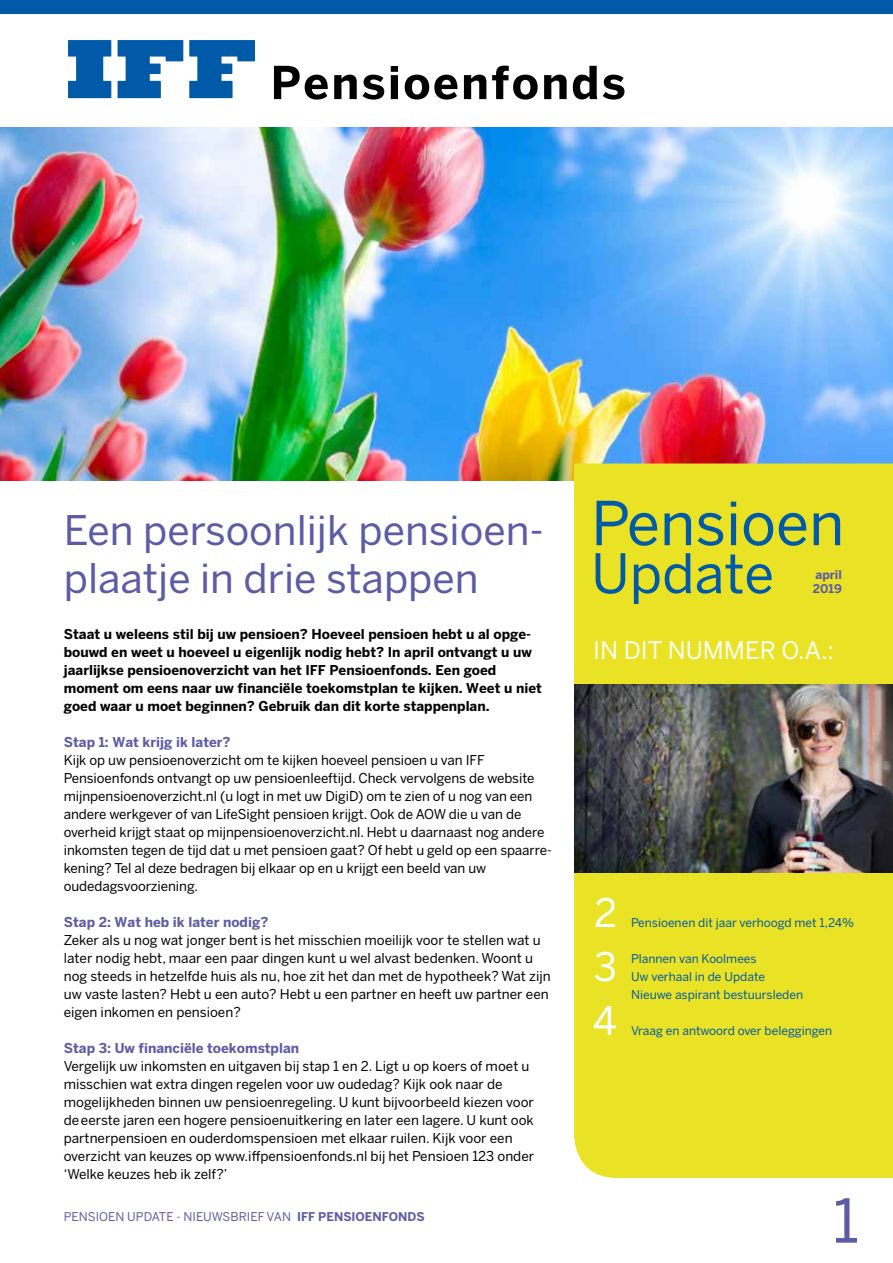
<style>
.page{position:relative;width:893px;height:1263px;background:#fff}
.page>*{position:absolute;margin:0;border:0;box-sizing:border-box;transform-origin:0 0}
.t1{font:60px "Benton Sans";color:#005aa7}
.t2{font:60px "Benton Sans";color:#5d5ba5}
.t3{font:54px "Benton Sans";color:#005aa7}
.t4{font:40.5px/48px "Benton Sans";color:#5d5ba5}
.t5{font:39px/54px "Benton Sans";color:#fff;text-align:justify}
.t6{font:24px "Benton Sans";color:#fff}
.t7{font:13.5px/18px "Benton Sans";letter-spacing:-.005em;color:#000}
.t8{font:700 13.5px/18px "Benton Sans";color:#000}
.t9{font:700 13.5px "Benton Sans";color:#5d5ba5}
.t10{font:12px/18px "Benton Sans";color:#005aa7}
.t11{font:12px "Benton Sans";color:#5d5ba5}
.t12{font:700 12px/14.4px "Benton Sans";color:#5d5ba5}
.s1{font-weight:700}
</style>
<div class="page">
<div style="left:0;top:0;width:893px;height:14px;background:#005aa7"></div>
<svg style="left:68px;top:40px;width:43px;height:58px;background:#2773b4"></svg>
<svg style="left:118px;top:40px;width:65px;height:58px"></svg>
<svg style="left:189px;top:40px;width:66px;height:58px"></svg>
<svg style="left:274px;top:66px;width:350px;height:34px"></svg>
<img style="left:0;top:128px;width:893px;height:352px">
<div style="left:574px;top:463px;width:319px;height:715px;background:#eae224"></div>
<img style="left:574px;top:685px;width:319px;height:188px">
<h3 class="t4" style="left:64px;top:506px;width:482px">Een persoonlijk pensioen&shy;plaatje in drie stappen</h3>
<p class="t8" style="left:64px;top:624px;width:480px">Staat u weleens stil bij uw pensioen? Hoeveel pensioen hebt u al opge&shy;bouwd en weet u hoeveel u eigenlijk nodig hebt? In april ontvangt u uw jaarlijkse pensioenoverzicht van het IFF Pensioenfonds. Een goed moment om eens naar uw financiële toekomstplan te kijken. Weet u niet goed waar u moet beginnen? Gebruik dan dit korte stappenplan.</p>
<p class="t9" style="left:64px;top:734px;width:168px">Stap 1: Wat krijg ik later?</p>
<p class="t7" style="left:64px;top:750px;width:490px">Kijk op uw pensioenoverzicht om te kijken hoeveel pensioen u van IFF Pensioenfonds ontvangt op uw pensioenleeftijd. Check vervolgens de website mijnpensioenoverzicht.nl (u logt in met uw DigiD) om te zien of u nog van een andere werkgever of van LifeSight pensioen krijgt. Ook de AOW die u van de overheid krijgt staat op mijnpensioenoverzicht.nl. Hebt u daarnaast nog andere inkomsten tegen de tijd dat u met pensioen gaat? Of hebt u geld op een spaarre&shy;kening? Tel al deze bedragen bij elkaar op en u krijgt een beeld van uw oudedagsvoorziening.</p>
<p class="t9" style="left:64px;top:914px;width:206px">Stap 2: Wat heb ik later nodig?</p>
<p class="t7" style="left:64px;top:930px;width:488px">Zeker als u nog wat jonger bent is het misschien moeilijk voor te stellen wat u later nodig hebt, maar een paar dingen kunt u wel alvast bedenken. Woont u nog steeds in hetzelfde huis als nu, hoe zit het dan met de hypotheek? Wat zijn uw vaste lasten? Hebt u een auto? Hebt u een partner en heeft uw partner een eigen inkomen en pensioen?</p>
<p class="t9" style="left:64px;top:1040px;width:237px">Stap 3: Uw financiële toekomstplan</p>
<p class="t7" style="left:64px;top:1056px;width:472px">Vergelijk uw inkomsten en uitgaven bij stap 1 en 2. Ligt u op koers of moet u misschien wat extra dingen regelen voor uw oudedag? Kijk ook naar de mogelijkheden binnen uw pensioenregeling. U kunt bijvoorbeeld kiezen voor de eerste jaren een hogere pensioenuitkering en later een lagere. U kunt ook partnerpensioen en ouderdomspensioen met elkaar ruilen. Kijk voor een overzicht van keuzes op www.iffpensioenfonds.nl bij het Pensioen 123 onder ‘Welke keuzes heb ik zelf?’</p>
<p class="t11" style="left:64px;top:1209px;width:362px">PENSIOEN UPDATE - NIEUWSBRIEF VAN <span class="s1">IFF PENSIOENFONDS</span></p>
<h1 class="t1" style="left:591px;top:488px;width:255px">Pensioen</h1>
<h2 class="t3" style="left:591px;top:541px;width:185px">Update</h2>
<h3 class="t6" style="left:593px;top:636px;width:243px">IN DIT NUMMER O.A.:</h3>
<p class="t12" style="left:813px;top:567px;width:31px">april<br>2019</p>
<h3 class="t5" style="left:593px;top:885px;width:26px">2<br>3<br>4</h3>
<p class="t10" style="left:631px;top:913px;width:225px">Pensioenen dit jaar verhoogd met 1,24%</p>
<p class="t10" style="left:631px;top:949px;width:174px">Plannen van Koolmees<br>Uw verhaal in de Update<br>Nieuwe aspirant bestuursleden</p>
<p class="t10" style="left:631px;top:1021px;width:203px">Vraag en antwoord over beleggingen</p>
<h1 class="t2" style="left:833px;top:1185px;width:28px">1</h1>
</div>
